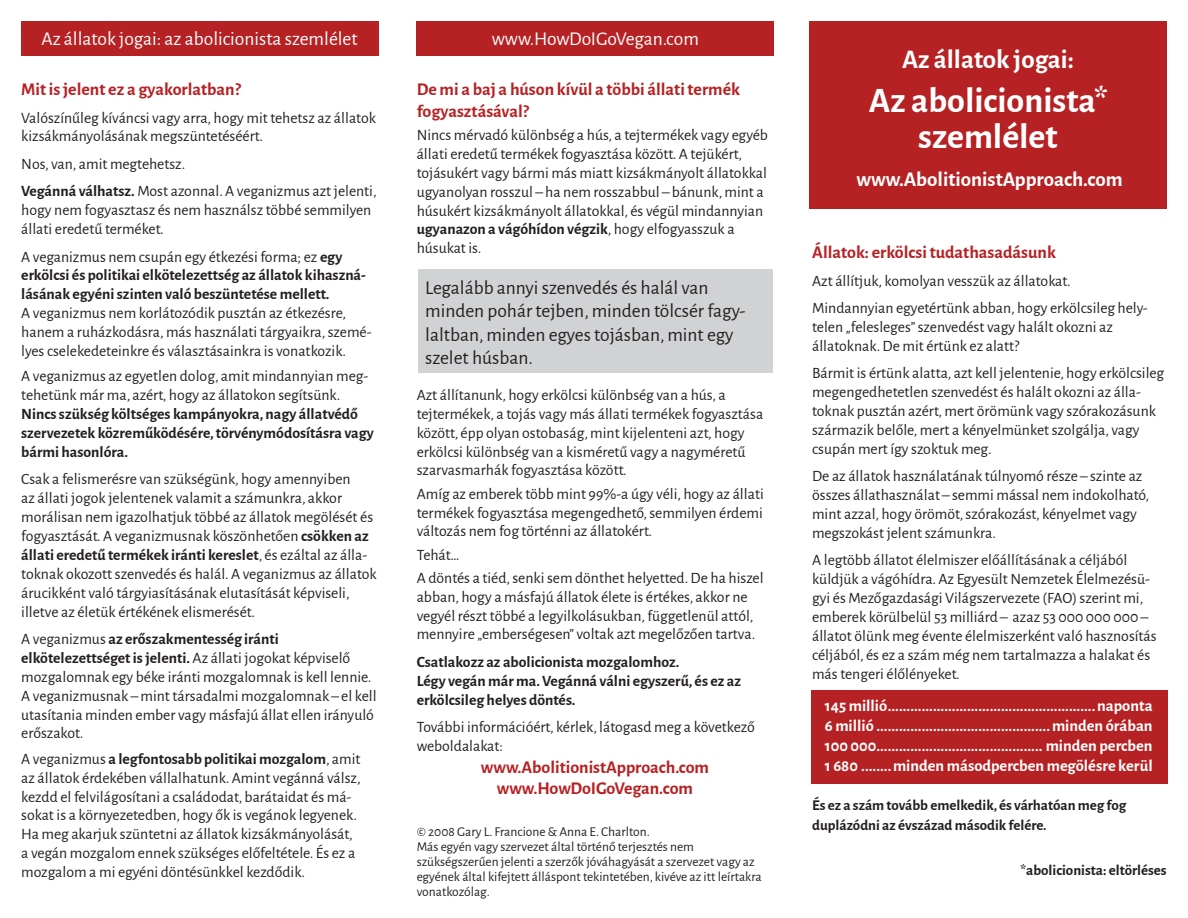
<style>
.page{position:relative;width:1188px;height:918px;background:#fff}
.page>*{position:absolute;margin:0;border:0;box-sizing:border-box;transform-origin:0 0}
.t1{font:700 36px/36px "Alegreya Sans";color:#fff;text-align:center}
.t2{font:700 27px "Alegreya Sans";color:#fff}
.t3{font:700 21px "Alegreya Sans";color:#fff}
.t4{font:19.5px/23.4px "Alegreya Sans";color:#231f20}
.t5{font:19.5px "Alegreya Sans";color:#fff}
.t6{font:700 18px/21.6px "Alegreya Sans";color:#b62224}
.t7{font:700 16.5px/19.8px "Alegreya Sans";color:#fff;text-align:justify}
.t8{font:15.75px/18.9px "Alegreya Sans";color:#231f20}
.t9{font:700 15.75px/18.9px "Alegreya Sans";color:#231f20}
.t10{font:700 15px/19.8px "Alegreya Sans";color:#231f20}
.t11{font:13.5px/15px "Alegreya Sans";color:#231f20}
.s1{font-weight:700}
.s2{font-weight:400}
</style>
<div class="page">
<div style="left:419px;top:269px;width:354px;height:104px;background:#d1d2d4"></div>
<div style="left:811px;top:690px;width:357px;height:94px;background:#b62224"></div>
<div style="left:809px;top:21px;width:358px;height:187px;background:#b62224"></div>
<div style="left:417px;top:21px;width:357px;height:34px;background:#b62224"></div>
<div style="left:21px;top:21px;width:357px;height:34px;background:#b62224"></div>
<p class="t5" style="left:41px;top:26px;width:318px">Az állatok jogai: az abolicionista szemlélet</p>
<p class="t5" style="left:492px;top:26px;width:209px">www.HowDoIGoVegan.com</p>
<p class="t6" style="left:21px;top:77px;width:221px">Mit is jelent ez a gyakorlatban?</p>
<p class="t8" style="left:21px;top:107px;width:356px">Valószínűleg kíváncsi vagy arra, hogy mit tehetsz az állatok kizsákmányolásának megszüntetéséért.</p>
<p class="t8" style="left:21px;top:149px;width:357px;line-height:27.5px">Nos, van, amit megtehetsz.<br><span class="s1">Vegánná válhatsz.</span> Most azonnal. A veganizmus azt jelenti,</p>
<p class="t8" style="left:21px;top:200px;width:352px">hogy nem fogyasztasz és nem használsz többé semmilyen állati eredetű terméket.</p>
<p class="t9" style="left:21px;top:246px;width:346px"><span class="s2">A veganizmus nem csupán egy étkezési forma; ez</span> egy erkölcsi és politikai elkötelezettség az állatok kihaszná&shy;lásának egyéni szinten való beszüntetése mellett.</p>
<p class="t8" style="left:21px;top:303px;width:352px">A veganizmus nem korlátozódik pusztán az étkezésre, hanem a ruházkodásra, más használati tárgyaikra, szemé&shy;lyes cselekedeteinkre és választásainkra is vonatkozik.</p>
<p class="t8" style="left:21px;top:366px;width:349px">A veganizmus az egyetlen dolog, amit mindannyian meg&shy;tehetünk már ma, azért, hogy az állatokon segítsünk.</p>
<p class="t9" style="left:21px;top:404px;width:354px">Nincs szükség költséges kampányokra, nagy állatvédő szervezetek közreműködésére, törvénymódosításra vagy bármi hasonlóra.</p>
<p class="t8" style="left:21px;top:469px;width:357px">Csak a felismerésre van szükségünk, hogy amennyiben<br>az állati jogok jelentenek valamit a számunkra, akkor morálisan nem igazolhatjuk többé az állatok megölését és fogyasztását. A veganizmusnak köszönhetően <span class="s1">csökken az állati eredetű termékek iránti kereslet</span>, és ezáltal az álla&shy;toknak okozott szenvedés és halál. A veganizmus az állatok árucikként való tárgyiasításának elutasítását képviseli, illetve az életük értékének elismerését.</p>
<p class="t8" style="left:21px;top:629px;width:357px">A veganizmus <span class="s1">az erőszakmentesség iránti elkötelezettséget is jelenti.</span> Az állati jogokat képviselő mozgalomnak egy béke iránti mozgalomnak is kell lennie.<br>A veganizmusnak – mint társadalmi mozgalomnak – el kell utasítania minden ember vagy másfajú állat ellen irányuló erőszakot.</p>
<p class="t8" style="left:21px;top:749px;width:341px">A veganizmus <span class="s1">a legfontosabb politikai mozgalom</span>, amit az állatok érdekében vállalhatunk. Amint vegánná válsz, kezdd el felvilágosítani a családodat, barátaidat és má&shy;sokat is a környezetedben, hogy ők is vegánok legyenek.<br>Ha meg akarjuk szüntetni az állatok kizsákmányolását, a vegán mozgalom ennek szükséges előfeltétele. És ez a mozgalom a mi egyéni döntésünkkel kezdődik.</p>
<p class="t6" style="left:417px;top:77px;width:325px">De mi a baj a húson kívül a többi állati termék fogyasztásával?</p>
<p class="t8" style="left:417px;top:125px;width:353px">Nincs mérvadó különbség a hús, a tejtermékek vagy egyéb állati eredetű termékek fogyasztása között. A tejükért, tojásukért vagy bármi más miatt kizsákmányolt állatokkal ugyanolyan rosszul – ha nem rosszabbul – bánunk, mint a húsukért kizsákmányolt állatokkal, és végül mindannyian <span class="s1">ugyanazon a vágóhídon végzik</span>, hogy elfogyasszuk a húsukat is.</p>
<p class="t4" style="left:425px;top:275px;width:322px">Legalább annyi szenvedés és halál van minden pohár tejben, minden tölcsér fagy&shy;laltban, minden egyes tojásban, mint egy szelet húsban.</p>
<p class="t8" style="left:417px;top:385px;width:348px">Azt állítanunk, hogy erkölcsi különbség van a hús, a tejtermékek, a tojás vagy más állati termékek fogyasztása között, épp olyan ostobaság, mint kijelenteni azt, hogy erkölcsi különbség van a kisméretű vagy a nagyméretű szarvasmarhák fogyasztása között.</p>
<p class="t8" style="left:417px;top:483px;width:349px;text-align:justify">Amíg az emberek több mint 99%-a úgy véli, hogy az állati termékek fogyasztása megengedhető, semmilyen érdemi változás nem fog történni az állatokért.</p>
<p class="t8" style="left:417px;top:542px;width:348px;line-height:23.1px">Tehát…<br>A döntés a tiéd, senki sem dönthet helyetted. De ha hiszel</p>
<p class="t8" style="left:417px;top:586px;width:340px">abban, hogy a másfajú állatok élete is értékes, akkor ne vegyél részt többé a legyilkolásukban, függetlenül attól, mennyire „emberségesen” voltak azt megelőzően tartva.</p>
<p class="t9" style="left:417px;top:651px;width:326px">Csatlakozz az abolicionista mozgalomhoz.<br>Légy vegán már ma. Vegánná válni egyszerű, és ez az erkölcsileg helyes döntés.</p>
<p class="t8" style="left:417px;top:717px;width:340px">További információért, kérlek, látogasd meg a következő weboldalakat:</p>
<p class="t6" style="left:481px;top:755px;width:230px;text-align:center">www.AbolitionistApproach.com www.HowDoIGoVegan.com</p>
<p class="t11" style="left:417px;top:823px;width:347px">© 2008 Gary L. Francione &amp; Anna E. Charlton.<br>Más egyén vagy szervezet által történő terjesztés nem szükségszerűen jelenti a szerzők jóváhagyását a szervezet vagy az egyének által kifejtett álláspont tekintetében, kivéve az itt leírtakra vonatkozólag.</p>
<h2 class="t2" style="left:902px;top:40px;width:173px">Az állatok jogai:</h2>
<h1 class="t1" style="left:869px;top:80px;width:241px">Az abolicionista* szemlélet</h1>
<h3 class="t3" style="left:856px;top:163px;width:268px">www.AbolitionistApproach.com</h3>
<p class="t6" style="left:812px;top:241px;width:245px">Állatok: erkölcsi tudathasadásunk</p>
<p class="t8" style="left:812px;top:266px;width:337px;line-height:27.5px">Azt állítjuk, komolyan vesszük az állatokat.<br>Mindannyian egyetértünk abban, hogy erkölcsileg hely-</p>
<p class="t8" style="left:812px;top:317px;width:302px">telen „felesleges” szenvedést vagy halált okozni az állatoknak. De mit értünk ez alatt?</p>
<p class="t8" style="left:812px;top:363px;width:354px">Bármit is értünk alatta, azt kell jelentenie, hogy erkölcsileg megengedhetetlen szenvedést és halált okozni az álla&shy;toknak pusztán azért, mert örömünk vagy szórakozásunk származik belőle, mert a kényelmünket szolgálja, vagy csupán mert így szoktuk meg.</p>
<p class="t8" style="left:812px;top:466px;width:339px">De az állatok használatának túlnyomó része – szinte az összes állathasználat – semmi mással nem indokolható, mint azzal, hogy örömöt, szórakozást, kényelmet vagy megszokást jelent számunkra.</p>
<p class="t8" style="left:812px;top:550px;width:346px">A legtöbb állatot élelmiszer előállításának a céljából küldjük a vágóhídra. Az Egyesült Nemzetek Élelmezésü&shy;gyi és Mezőgazdasági Világszervezete (FAO) szerint mi, emberek körülbelül 53 milliárd – azaz 53 000 000 000 – állatot ölünk meg évente élelmiszerként való hasznosítás céljából, és ez a szám még nem tartalmazza a halakat és más tengeri élőlényeket.</p>
<p class="t7" style="left:825px;top:695px;width:329px">145 millió.......................................................naponta 6 millió ..............................................minden órában 100 000............................................ minden percben 1 680 ........minden másodpercben megölésre kerül</p>
<p class="t10" style="left:812px;top:794px;width:316px">És ez a szám tovább emelkedik, és várhatóan meg fog duplázódni az évszázad második felére.</p>
<p class="t10" style="left:1020px;top:859px;width:148px">*abolicionista: eltörléses</p>
</div>
